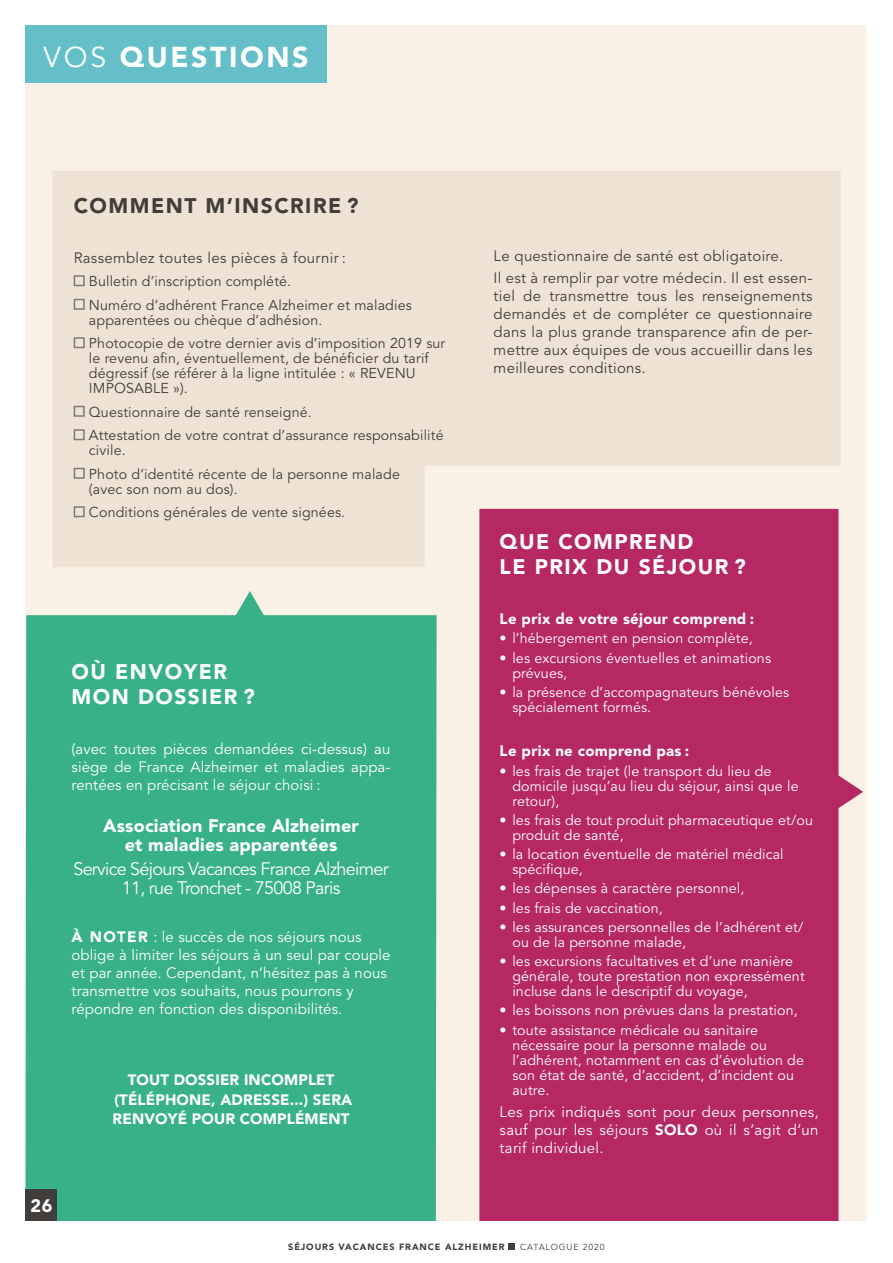
<style>
.page{position:relative;width:893px;height:1263px;background:#fff}
.page>*{position:absolute;margin:0;border:0;box-sizing:border-box;transform-origin:0 0}
.t1{font:900 28.5px "Avenir LT Std";letter-spacing:.09em;color:#fff}
.t2{font:900 21px/25.5px "Avenir LT Std";letter-spacing:.07em;color:#fff}
.t3{font:900 21px "Avenir LT Std";letter-spacing:.07em;color:#413d3a}
.t4{font:18px/19.5px "Avenir LT Std";letter-spacing:-.04em;color:#fff;text-align:center}
.t5{font:900 18px/19.5px "Avenir LT Std";letter-spacing:.01em;color:#fff;text-align:center}
.t6{font:15px/18px "Avenir LT Std";letter-spacing:.005em;color:#fff;text-align:justify}
.t7{font:15px/18px "Avenir LT Std";letter-spacing:.02em;color:#413d3a}
.t8{font:900 15px/19.5px "Avenir LT Std";letter-spacing:.01em;color:#fff;text-align:center}
.t9{font:14.25px/15px "Avenir LT Std";letter-spacing:.01em;color:#fff}
.t10{font:14.25px/23.5px "Avenir LT Std";letter-spacing:.01em;color:#413d3a}
.t11{font:900 9px "Avenir LT Std";letter-spacing:.1em;color:#413d3a}
.t12{font:8.7px "Avenir LT Std";letter-spacing:.1em;color:#413d3a}
.s1{font-weight:400}
.s2{font-weight:900}
</style>
<div class="page">
<svg style="left:509px;top:1244px;width:6px;height:6px"></svg>
<div style="left:26px;top:26px;width:841px;height:1195px;background:#f9f1e6"></div>
<div style="left:26px;top:615px;width:411px;height:606px;background:#38b188"></div>
<svg style="left:233px;top:591px;width:34px;height:30px"></svg>
<div style="left:479px;top:567px;width:384px;height:654px;background:#b62863"></div>
<svg style="left:53px;top:171px;width:787px;height:396px;fill:#ede2d4"></svg>
<div style="left:74px;top:275px;width:11px;height:11px;border:2px solid #7c7a79"></div>
<div style="left:74px;top:299px;width:11px;height:11px;border:2px solid #7c7a79"></div>
<div style="left:74px;top:337px;width:11px;height:11px;border:2px solid #7c7a79"></div>
<div style="left:74px;top:406px;width:11px;height:11px;border:2px solid #7c7a79"></div>
<div style="left:74px;top:429px;width:11px;height:11px;border:2px solid #7c7a79"></div>
<div style="left:74px;top:468px;width:11px;height:11px;border:2px solid #7c7a79"></div>
<div style="left:74px;top:506px;width:11px;height:11px;border:2px solid #7c7a79"></div>
<div style="left:26px;top:26px;width:301px;height:57px;background:#65bfc9"></div>
<div style="left:26px;top:1189px;width:31px;height:32px;background:#413d3a"></div>
<h1 class="t1" style="left:43px;top:40px;width:267px"><span class="s1">VOS</span> QUESTIONS</h1>
<h2 class="t3" style="left:74px;top:193px;width:286px">COMMENT M’INSCRIRE ?</h2>
<p class="t7" style="left:74px;top:249px;width:274px">Rassemblez toutes les pièces à fournir :</p>
<p class="t10" style="left:89px;top:270px;width:324px">Bulletin d’inscription complété.<br>Numéro d’adhérent France Alzheimer et maladies</p>
<p class="t10" style="left:89px;top:308px;width:358px">apparentées ou chèque d’adhésion.<br>Photocopie de votre dernier avis d’imposition 2019 sur</p>
<p class="t10" style="left:89px;top:351px;width:341px;line-height:15px">le revenu afin, éventuellement, de bénéficier du tarif dégressif (se référer à la ligne intitulée : « REVENU<br>IMPOSABLE »).</p>
<p class="t10" style="left:89px;top:400px;width:356px">Questionnaire de santé renseigné.<br>Attestation de votre contrat d’assurance responsabilité</p>
<p class="t10" style="left:89px;top:439px;width:312px">civile.<br>Photo d’identité récente de la personne malade</p>
<p class="t10" style="left:89px;top:477px;width:258px">(avec son nom au dos).<br>Conditions générales de vente signées.</p>
<h2 class="t2" style="left:72px;top:658px;width:185px">OÙ ENVOYER<br>MON DOSSIER ?</h2>
<p class="t6" style="left:72px;top:740px;width:320px">(avec toutes pièces demandées ci-dessus) au siège de France Alzheimer et maladies appa&shy;rentées en précisant le séjour choisi :</p>
<p class="t5" style="left:103px;top:815px;width:257px">Association France Alzheimer et maladies apparentées</p>
<p class="t4" style="left:73px;top:859px;width:317px">Service Séjours Vacances France Alzheimer<br>11, rue Tronchet - 75008 Paris</p>
<p class="t6" style="left:72px;top:928px;width:320px;text-align:left"><span class="s2">À NOTER</span> : le succès de nos séjours nous oblige à limiter les séjours à un seul par couple et par année. Cependant, n’hésitez pas à nous transmettre vos souhaits, nous pourrons y répondre en fonction des disponibilités.</p>
<p class="t8" style="left:113px;top:1070px;width:241px">TOUT DOSSIER INCOMPLET (TÉLÉPHONE, ADRESSE...) SERA<br>RENVOYÉ POUR COMPLÉMENT</p>
<p class="t5" style="left:31px;top:1196px;width:23px">26</p>
<p class="t7" style="left:494px;top:245px;width:320px;line-height:22.2px">Le questionnaire de santé est obligatoire.<br>Il est à remplir par votre médecin. Il est essen-</p>
<p class="t7" style="left:494px;top:288px;width:320px;text-align:justify">tiel de transmettre tous les renseignements demandés et de compléter ce questionnaire dans la plus grande transparence afin de per&shy;mettre aux équipes de vous accueillir dans les meilleures conditions.</p>
<h2 class="t2" style="left:500px;top:529px;width:248px">QUE COMPREND<br>LE PRIX DU SÉJOUR ?</h2>
<p class="t8" style="left:500px;top:609px;width:256px">Le prix de votre séjour comprend :</p>
<p class="t9" style="left:500px;top:631px;width:255px">• l’hébergement en pension complète,</p>
<p class="t9" style="left:512px;top:650px;width:260px;text-indent:-13px">• les excursions éventuelles et animations prévues,</p>
<p class="t9" style="left:512px;top:685px;width:278px;text-indent:-13px">• la présence d’accompagnateurs bénévoles spécialement formés.</p>
<p class="t8" style="left:500px;top:741px;width:191px">Le prix ne comprend pas :</p>
<p class="t9" style="left:512px;top:763px;width:288px;text-indent:-13px">• les frais de trajet (le transport du lieu de domicile jusqu’au lieu du séjour, ainsi que le retour),</p>
<p class="t9" style="left:512px;top:813px;width:302px;text-indent:-13px">• les frais de tout produit pharmaceutique et/ou produit de santé,</p>
<p class="t9" style="left:512px;top:847px;width:273px;text-indent:-13px">• la location éventuelle de matériel médical spécifique,</p>
<p class="t9" style="left:500px;top:881px;width:246px">• les dépenses à caractère personnel,</p>
<p class="t9" style="left:500px;top:900px;width:165px">• les frais de vaccination,</p>
<p class="t9" style="left:512px;top:920px;width:293px;text-indent:-13px">• les assurances personnelles de l’adhérent et/ ou de la personne malade,</p>
<p class="t9" style="left:512px;top:954px;width:294px;text-indent:-13px">• les excursions facultatives et d’une manière générale, toute prestation non expressément incluse dans le descriptif du voyage,</p>
<p class="t9" style="left:500px;top:1003px;width:300px">• les boissons non prévues dans la prestation,</p>
<p class="t9" style="left:512px;top:1022px;width:293px;text-indent:-13px">• toute assistance médicale ou sanitaire nécessaire pour la personne malade ou l’adhérent, notamment en cas d’évolution de son état de santé, d’accident, d’incident ou autre.</p>
<p class="t6" style="left:500px;top:1103px;width:320px">Les prix indiqués sont pour deux personnes, sauf pour les séjours <span class="s2">SOLO</span> où il s’agit d’un tarif individuel.</p>
<p class="t11" style="left:288px;top:1242px;width:218px">SÉJOURS VACANCES FRANCE ALZHEIMER</p>
<p class="t12" style="left:520px;top:1242px;width:86px">CATALOGUE 2020</p>
</div>
